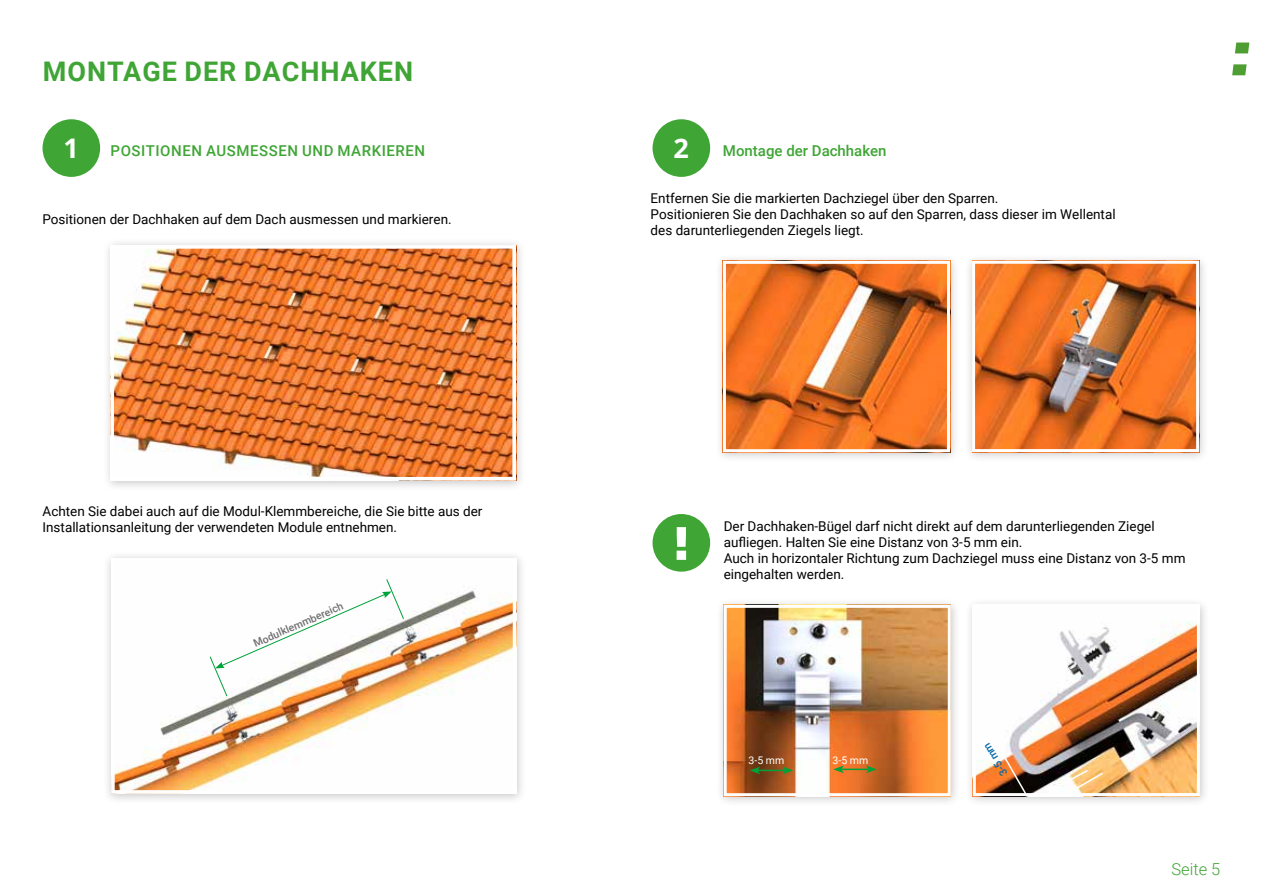
<style>
.page{position:relative;width:1263px;height:893px;background:#fff}
.page>*{position:absolute;margin:0;border:0;box-sizing:border-box;transform-origin:0 0}
.t1{font:700 27px "Roboto";letter-spacing:.035em;color:#3fa535}
.t2{font:700 27px "Open Sans";color:#fff}
.t3{font:300 16.5px "Roboto";color:#3fa535}
.t4{font:500 15px "Roboto";letter-spacing:.035em;color:#3fa535}
.t5{font:500 15px "Roboto";color:#3fa535}
.t6{font:13.5px/16.2px "Roboto";color:#000}
.t7{font:500 10.5px "Roboto";color:#706f6f}
.t8{font:10.5px "Roboto";color:#fff}
.t9{font:500 10.5px "Roboto";color:#0069aa}
</style>
<div class="page">
<svg style="left:1235px;top:43px;width:14px;height:10px"></svg>
<svg style="left:1232px;top:64px;width:14px;height:11px"></svg>
<div style="left:103px;top:550px;width:424px;height:255px;background:#000;opacity:.21"></div>
<img style="left:116px;top:563px;width:395px;height:226px">
<div style="left:42px;top:119px;width:58px;height:58px;background:#3fa535;border-radius:50%"></div>
<div style="left:102px;top:237px;width:424px;height:255px;background:#000;opacity:.21"></div>
<img style="left:115px;top:250px;width:396px;height:226px">
<div style="left:110px;top:245px;width:406px;height:236px;border:4px solid #fff"></div>
<div style="left:715px;top:254px;width:245px;height:209px;background:#000;opacity:.21"></div>
<img style="left:727px;top:265px;width:219px;height:183px">
<div style="left:723px;top:261px;width:227px;height:191px;border:3px solid #fff"></div>
<div style="left:964px;top:254px;width:245px;height:209px;background:#000;opacity:.21"></div>
<img style="left:976px;top:265px;width:219px;height:183px">
<div style="left:972px;top:261px;width:227px;height:191px;border:3px solid #fff"></div>
<div style="left:652px;top:119px;width:58px;height:58px;background:#3fa535;border-radius:50%"></div>
<svg style="left:209px;top:579px;width:195px;height:118px"></svg>
<div style="left:716px;top:598px;width:245px;height:209px;background:#000;opacity:.21"></div>
<img style="left:728px;top:609px;width:219px;height:183px">
<div style="left:724px;top:605px;width:227px;height:191px;border:3px solid #fff"></div>
<div style="left:965px;top:598px;width:245px;height:209px;background:#000;opacity:.21"></div>
<img style="left:977px;top:609px;width:219px;height:183px">
<div style="left:973px;top:605px;width:227px;height:191px;border:3px solid #fff"></div>
<svg style="left:750px;top:767px;width:43px;height:7px"></svg>
<svg style="left:833px;top:765px;width:44px;height:8px"></svg>
<svg style="left:652px;top:514px;width:58px;height:58px"></svg>
<svg style="left:991px;top:735px;width:37px;height:61px"></svg>
<svg style="left:1054px;top:769px;width:51px;height:26px"></svg>
<h1 class="t1" style="left:43px;top:59px;width:372px">MONTAGE DER DACHHAKEN</h1>
<h1 class="t2" style="left:64px;top:133px;width:17px">1</h1>
<h1 class="t2" style="left:674px;top:133px;width:17px">2</h1>
<p class="t5" style="left:723px;top:145px;width:165px">Montage der Dachhaken</p>
<p class="t4" style="left:111px;top:145px;width:316px">POSITIONEN AUSMESSEN UND MARKIEREN</p>
<p class="t6" style="left:43px;top:211px;width:411px">Positionen der Dachhaken auf dem Dach ausmessen und markieren.</p>
<p class="t6" style="left:43px;top:504px;width:441px">Achten Sie dabei auch auf die Modul-Klemmbereiche, die Sie bitte aus der<br>Installationsanleitung der verwendeten Module entnehmen.</p>
<p class="t7" style="left:252px;top:639px;width:98px;rotate:-23deg">Modulklemmbereich</p>
<p class="t6" style="left:651px;top:189px;width:466px">Entfernen Sie die markierten Dachziegel über den Sparren.<br>Positionieren Sie den Dachhaken so auf den Sparren, dass dieser im Wellental des darunterliegenden Ziegels liegt.</p>
<p class="t6" style="left:724px;top:517px;width:463px">Der Dachhaken-Bügel darf nicht direkt auf dem darunterliegenden Ziegel aufliegen. Halten Sie eine Distanz von 3-5 mm ein.<br>Auch in horizontaler Richtung zum Dachziegel muss eine Distanz von 3-5 mm eingehalten werden.</p>
<p class="t8" style="left:748px;top:753px;width:37px">3-5 mm</p>
<p class="t8" style="left:833px;top:753px;width:37px">3-5 mm</p>
<p class="t9" style="left:1001px;top:777px;width:38px;rotate:-121deg">3-5 mm</p>
<p class="t3" style="left:1171px;top:862px;width:50px">Seite 5</p>
</div>
